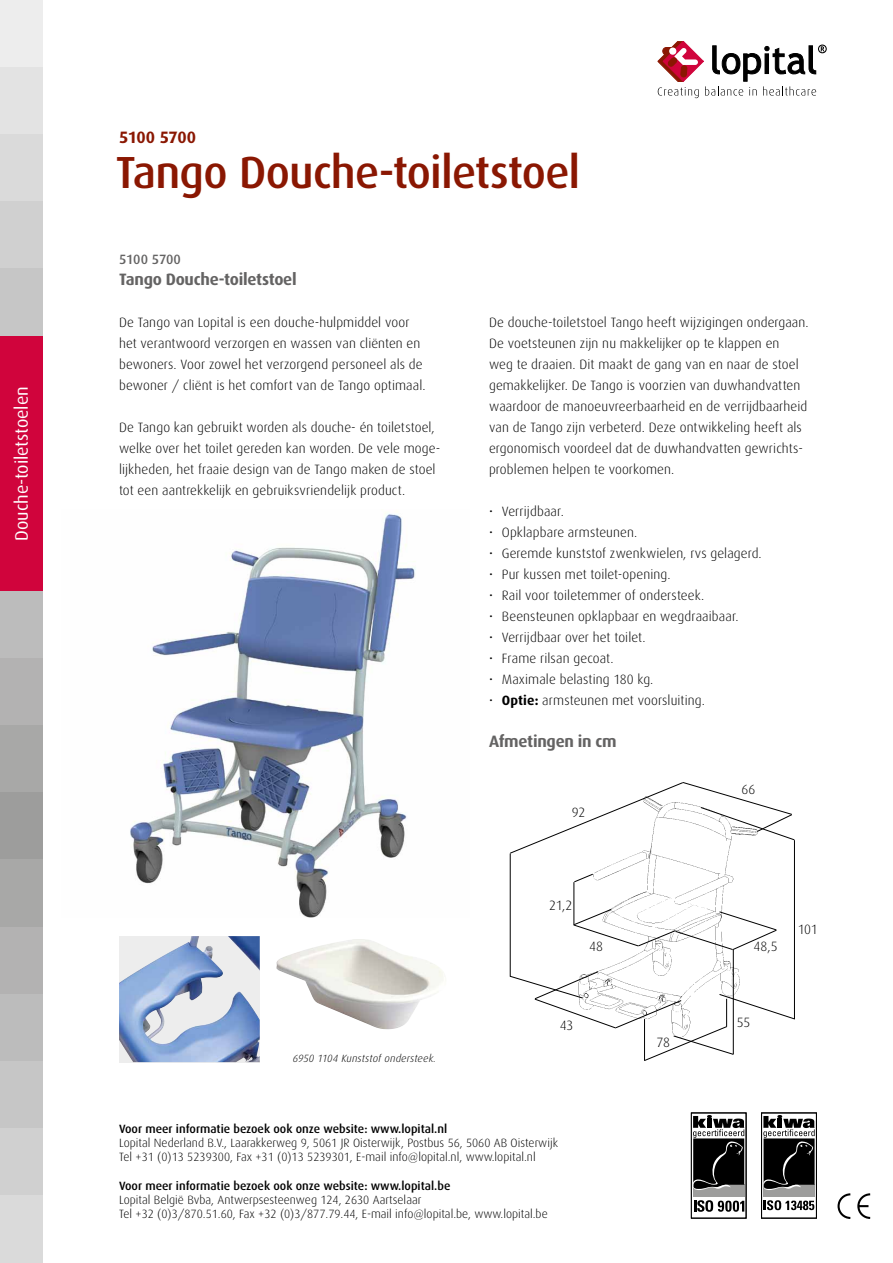
<style>
.page{position:relative;width:893px;height:1263px;background:#fff}
.page>*{position:absolute;margin:0;border:0;box-sizing:border-box;transform-origin:0 0}
.t1{font:500 45px "Dax";letter-spacing:-.02em;color:#8a1702}
.t2{font:18px "Dax";letter-spacing:-.005em;color:#fff}
.t3{font:700 16.5px "Dax";letter-spacing:-.015em;color:#646363}
.t4{font:700 16.5px "Dax";letter-spacing:-.025em;color:#8a1702}
.t5{font:300 13.5px/21px "Dax";letter-spacing:.01em;color:#000}
.t6{font:500 13.5px "Dax";letter-spacing:-.015em;color:#646363}
.t7{font:300 12px/14.2px "Dax";color:#000}
.t8{font:500 12px "Dax";color:#000}
.t9{font:italic 300 10.5px "Dax";letter-spacing:.01em;color:#000}
.s1{font-weight:700}
</style>
<div class="page">
<svg style="left:837px;top:1193px;width:34px;height:26px"></svg>
<div style="left:693px;top:1185px;width:51px;height:12px;background:#9d9d9c"></div>
<svg style="left:694px;top:1200px;width:50px;height:12px"></svg>
<svg style="left:693px;top:1115px;width:51px;height:75px"></svg>
<div style="left:691px;top:1113px;width:55px;height:105px;border:1px solid #000"></div>
<div style="left:764px;top:1185px;width:51px;height:12px;background:#9d9d9c"></div>
<svg style="left:763px;top:1115px;width:52px;height:75px"></svg>
<div style="left:761px;top:1113px;width:56px;height:105px;border:1px solid #000"></div>
<svg style="left:763px;top:1200px;width:51px;height:10px"></svg>
<svg style="left:658px;top:41px;width:169px;height:57px"></svg>
<div style="left:0;top:336px;width:43px;height:255px;background:#d0043c"></div>
<div style="left:0;top:0;width:43px;height:67px;background:#ededed"></div>
<div style="left:0;top:67px;width:43px;height:67px;background:#e3e3e3"></div>
<div style="left:0;top:134px;width:43px;height:68px;background:#dadada"></div>
<div style="left:0;top:202px;width:43px;height:67px;background:#d0d0d0"></div>
<div style="left:0;top:269px;width:43px;height:67px;background:#c6c6c6"></div>
<div style="left:0;top:591px;width:43px;height:67px;background:#bcbcbc"></div>
<div style="left:0;top:658px;width:43px;height:67px;background:#b3b2b2"></div>
<div style="left:0;top:725px;width:43px;height:68px;background:#a8a8a7"></div>
<div style="left:0;top:793px;width:43px;height:67px;background:#9d9d9c"></div>
<div style="left:0;top:860px;width:43px;height:67px;background:#a8a8a7"></div>
<div style="left:0;top:927px;width:43px;height:67px;background:#b3b2b2"></div>
<div style="left:0;top:994px;width:43px;height:67px;background:#bcbcbc"></div>
<div style="left:0;top:1061px;width:43px;height:67px;background:#c6c6c6"></div>
<div style="left:0;top:1128px;width:43px;height:68px;background:#d0d0d0"></div>
<div style="left:0;top:1196px;width:43px;height:67px;background:#dadada"></div>
<img style="left:130px;top:513px;width:286px;height:404px">
<svg style="left:510px;top:782px;width:285px;height:279px"></svg>
<hr style="left:574px;top:882px;width:1px;height:43px;background:#000">
<img style="left:276px;top:939px;width:168px;height:91px">
<img style="left:119px;top:936px;width:141px;height:126px">
<h2 class="t2" style="left:12px;top:541px;width:156px;rotate:-90deg">Douche-toiletstoelen</h2>
<p class="t4" style="left:119px;top:128px;width:79px">5100 5700</p>
<h1 class="t1" style="left:116px;top:148px;width:466px">Tango Douche-toiletstoel</h1>
<p class="t6" style="left:119px;top:252px;width:63px">5100 5700</p>
<p class="t3" style="left:119px;top:270px;width:179px">Tango Douche-toiletstoel</p>
<p class="t5" style="left:119px;top:312px;width:308px">De Tango van Lopital is een douche-hulpmiddel voor het verantwoord verzorgen en wassen van cliënten en bewoners. Voor zowel het verzorgend personeel als de bewoner / cliënt is het comfort van de Tango optimaal.</p>
<p class="t5" style="left:119px;top:417px;width:323px">De Tango kan gebruikt worden als douche- én toiletstoel, welke over het toilet gereden kan worden. De vele moge&shy;lijkheden, het fraaie design van de Tango maken de stoel tot een aantrekkelijk en gebruiksvriendelijk product.</p>
<p class="t9" style="left:293px;top:1053px;width:145px">6950 1104 Kunststof ondersteek.</p>
<p class="t5" style="left:489px;top:312px;width:321px">De douche-toiletstoel Tango heeft wijzigingen ondergaan.<br>De voetsteunen zijn nu makkelijker op te klappen en<br>weg te draaien. Dit maakt de gang van en naar de stoel gemakkelijker. De Tango is voorzien van duwhandvatten waardoor de manoeuvreerbaarheid en de verrijdbaarheid van de Tango zijn verbeterd. Deze ontwikkeling heeft als ergonomisch voordeel dat de duwhandvatten gewrichts&shy;problemen helpen te voorkomen.</p>
<p class="t5" style="left:489px;top:501px;width:76px">• Verrijdbaar.</p>
<p class="t5" style="left:489px;top:522px;width:150px">• Opklapbare armsteunen.</p>
<p class="t5" style="left:489px;top:543px;width:274px">• Geremde kunststof zwenkwielen, rvs gelagerd.</p>
<p class="t5" style="left:489px;top:564px;width:183px">• Pur kussen met toilet-opening.</p>
<p class="t5" style="left:489px;top:585px;width:217px">• Rail voor toiletemmer of ondersteek.</p>
<p class="t5" style="left:489px;top:606px;width:251px">• Beensteunen opklapbaar en wegdraaibaar.</p>
<p class="t5" style="left:489px;top:627px;width:158px">• Verrijdbaar over het toilet.</p>
<p class="t5" style="left:489px;top:648px;width:126px">• Frame rilsan gecoat.</p>
<p class="t5" style="left:489px;top:669px;width:166px">• Maximale belasting 180 kg.</p>
<p class="t5" style="left:489px;top:690px;width:217px">• <span class="s1">Optie:</span> armsteunen met voorsluiting.</p>
<p class="t3" style="left:489px;top:732px;width:129px">Afmetingen in cm</p>
<p class="t5" style="left:572px;top:802px;width:15px">92</p>
<p class="t5" style="left:549px;top:895px;width:25px">21,2</p>
<p class="t5" style="left:589px;top:936px;width:15px">48</p>
<p class="t5" style="left:560px;top:1015px;width:15px">43</p>
<p class="t5" style="left:656px;top:1032px;width:15px">78</p>
<p class="t5" style="left:741px;top:779px;width:15px">66</p>
<p class="t5" style="left:754px;top:936px;width:26px">48,5</p>
<p class="t5" style="left:798px;top:919px;width:22px">101</p>
<p class="t5" style="left:737px;top:1012px;width:15px">55</p>
<p class="t8" style="left:119px;top:1122px;width:330px">Voor meer informatie bezoek ook onze website: www.lopital.nl</p>
<p class="t7" style="left:119px;top:1136px;width:440px">Lopital Nederland B.V., Laarakkerweg 9, 5061 JR Oisterwijk, Postbus 56, 5060 AB Oisterwijk<br>Tel +31 (0)13 5239300, Fax +31 (0)13 5239301, E-mail info@lopital.nl, www.lopital.nl</p>
<p class="t8" style="left:119px;top:1179px;width:333px">Voor meer informatie bezoek ook onze website: www.lopital.be</p>
<p class="t7" style="left:119px;top:1193px;width:430px">Lopital België Bvba, Antwerpsesteenweg 124, 2630 Aartselaar<br>Tel +32 (0)3/870.51.60, Fax +32 (0)3/877.79.44, E-mail info@lopital.be, www.lopital.be</p>
</div>
